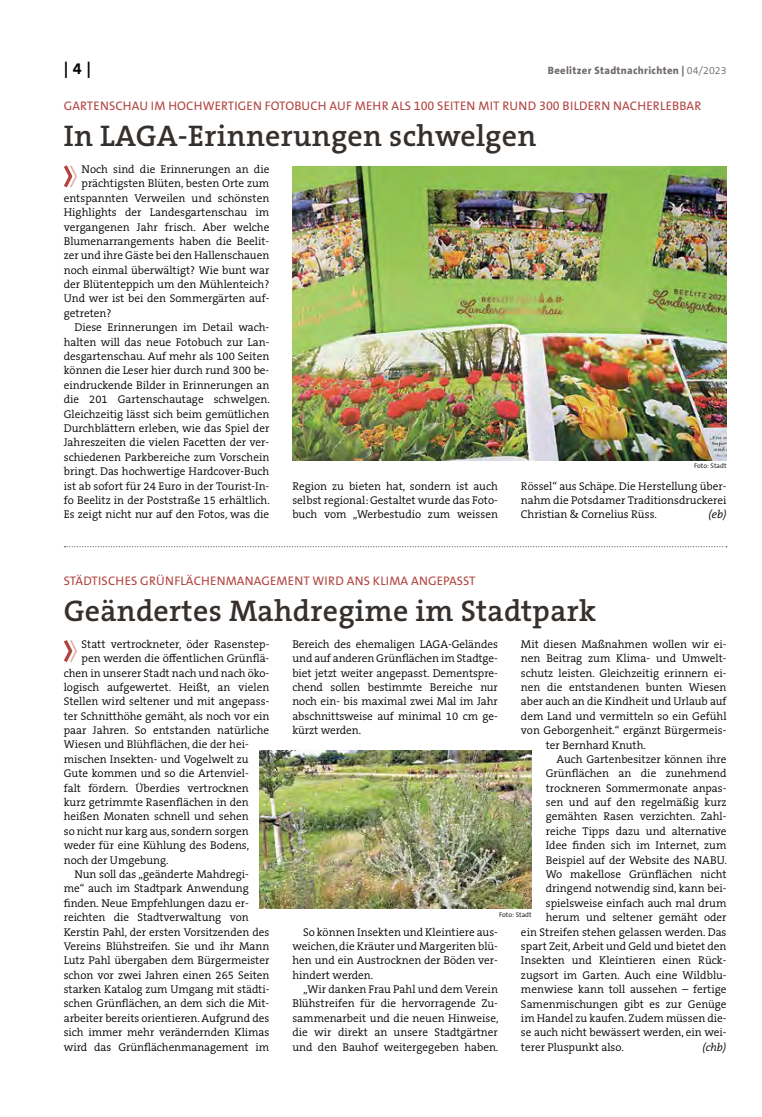
<style>
.page{position:relative;width:762px;height:1117px;background:#fff}
.page>*{position:absolute;margin:0;border:0;box-sizing:border-box;transform-origin:0 0}
.t1{font:600 30px "The Serif B W6";letter-spacing:.01em;color:#36302d}
.t2{font:700 16.25px "The Sans B W7";color:#000}
.t3{font:12.5px "The Sans B W5 Plain";letter-spacing:.015em;color:#b24440}
.t4{font:300 11.25px/14.4px "The Serif B W4";color:#000;text-align:justify}
.t5{font:italic 300 11.25px "The Serif B W4";color:#000}
.t6{font:800 10.62px "The Sans B W8";letter-spacing:.03em;color:#716c69}
.t7{font:300 6.88px "The Sans B W4";color:#000}
.s1{font-family:"The Sans B W4";font-weight:300}
</style>
<div class="page">
<svg style="left:64px;top:165px;width:13px;height:23px"></svg>
<img style="left:292px;top:166px;width:434px;height:294px">
<svg style="left:64px;top:640px;width:13px;height:22px"></svg>
<img style="left:259px;top:750px;width:272px;height:158px">
<svg style="left:64px;top:546px;width:663px;height:1px"></svg>
<h2 class="t2" style="left:64px;top:58px;width:29px">| 4 |</h2>
<p class="t6" style="left:548px;top:64px;width:180px">Beelitzer Stadtnachrichten | <span class="s1">04/2023</span></p>
<p class="t3" style="left:64px;top:98px;width:639px">GARTENSCHAU IM HOCHWERTIGEN FOTOBUCH AUF MEH R ALS 100 SEITEN MIT RUND 300 BILDERN NACH ERLEBBAR</p>
<h1 class="t1" style="left:64px;top:116px;width:474px">In LAGA-Erinnerungen schwelgen</h1>
<p class="t4" style="left:82px;top:162px;width:189px">Noch sind die Erinnerungen an die</p>
<p class="t4" style="left:82px;top:176px;width:189px">prächtigsten Blüten, besten Orte zum</p>
<p class="t4" style="left:64px;top:191px;width:207px">entspannten Verweilen und schönsten</p>
<p class="t4" style="left:64px;top:205px;width:207px">Highlights der Landesgartenschau im</p>
<p class="t4" style="left:64px;top:219px;width:207px">vergangenen Jahr frisch. Aber welche</p>
<p class="t4" style="left:64px;top:234px;width:207px">Blumenarrangements haben die Beelit-</p>
<p class="t4" style="left:64px;top:248px;width:207px">zer und ihre Gäste bei den Hallenschauen</p>
<p class="t4" style="left:64px;top:263px;width:207px">noch einmal überwältigt? Wie bunt war</p>
<p class="t4" style="left:64px;top:277px;width:207px">der Blütenteppich um den Mühlenteich?</p>
<p class="t4" style="left:64px;top:291px;width:207px">Und wer ist bei den Sommergärten auf-</p>
<p class="t4" style="left:64px;top:306px;width:49px">getreten?</p>
<p class="t4" style="left:74px;top:320px;width:196px">Diese Erinnerungen im Detail wach-</p>
<p class="t4" style="left:64px;top:334px;width:207px">halten will das neue Fotobuch zur Lan-</p>
<p class="t4" style="left:64px;top:349px;width:207px">desgartenschau. Auf mehr als 100 Seiten</p>
<p class="t4" style="left:64px;top:363px;width:207px">können die Leser hier durch rund 300 be-</p>
<p class="t4" style="left:64px;top:378px;width:207px">eindruckende Bilder in Erinnerungen an</p>
<p class="t4" style="left:64px;top:392px;width:207px">die 201 Gartenschautage schwelgen.</p>
<p class="t4" style="left:64px;top:406px;width:207px">Gleichzeitig lässt sich beim gemütlichen</p>
<p class="t4" style="left:64px;top:421px;width:207px">Durchblättern erleben, wie das Spiel der</p>
<p class="t4" style="left:64px;top:435px;width:207px">Jahreszeiten die vielen Facetten der ver-</p>
<p class="t4" style="left:64px;top:449px;width:207px">schiedenen Parkbereiche zum Vorschein</p>
<p class="t4" style="left:64px;top:464px;width:207px">bringt. Das hochwertige Hardcover-Buch</p>
<p class="t4" style="left:64px;top:478px;width:207px">ist ab sofort für 24 Euro in der Tourist-In-</p>
<p class="t4" style="left:64px;top:493px;width:207px">fo Beelitz in der Poststraße 15 erhältlich.</p>
<p class="t4" style="left:64px;top:507px;width:207px">Es zeigt nicht nur auf den Fotos, was die</p>
<p class="t7" style="left:694px;top:461px;width:34px">Foto: Stadt</p>
<p class="t4" style="left:292px;top:478px;width:207px">Region zu bieten hat, sondern ist auch selbst regional: Gestaltet wurde das Foto&shy;buch vom „Werbestudio zum weissen</p>
<p class="t4" style="left:521px;top:478px;width:207px">Rössel“ aus Schäpe. Die Herstellung über&shy;nahm die Potsdamer Traditionsdruckerei Christian &amp; Cornelius Rüss.</p>
<p class="t5" style="left:708px;top:507px;width:19px">(eb)</p>
<p class="t3" style="left:64px;top:572px;width:413px">STÄDTISCH ES GRÜNFLÄCH ENMANAGEMENT WIRD ANS KLIMA ANGEPASST</p>
<h1 class="t1" style="left:64px;top:591px;width:534px">Geändertes Mahdregime im Stadtpark</h1>
<p class="t4" style="left:82px;top:636px;width:189px">Statt vertrockneter, öder Rasenstep-</p>
<p class="t4" style="left:82px;top:651px;width:189px">pen werden die öffentlichen Grünflä-</p>
<p class="t4" style="left:64px;top:665px;width:207px">chen in unserer Stadt nach und nach öko-</p>
<p class="t4" style="left:64px;top:679px;width:207px">logisch aufgewertet. Heißt, an vielen</p>
<p class="t4" style="left:64px;top:694px;width:207px">Stellen wird seltener und mit angepass-</p>
<p class="t4" style="left:64px;top:708px;width:207px">ter Schnitthöhe gemäht, als noch vor ein</p>
<p class="t4" style="left:64px;top:723px;width:207px">paar Jahren. So entstanden natürliche</p>
<p class="t4" style="left:64px;top:737px;width:186px">Wiesen und Blühflächen, die der hei-</p>
<p class="t4" style="left:64px;top:751px;width:186px">mischen Insekten- und Vogelwelt zu</p>
<p class="t4" style="left:64px;top:766px;width:186px">Gute kommen und so die Artenviel-</p>
<p class="t4" style="left:64px;top:780px;width:186px">falt fördern. Überdies vertrocknen</p>
<p class="t4" style="left:64px;top:794px;width:186px">kurz getrimmte Rasenflächen in den</p>
<p class="t4" style="left:64px;top:809px;width:186px">heißen Monaten schnell und sehen</p>
<p class="t4" style="left:64px;top:823px;width:186px">so nicht nur karg aus, sondern sorgen</p>
<p class="t4" style="left:64px;top:838px;width:187px">weder für eine Kühlung des Bodens,</p>
<p class="t4" style="left:64px;top:852px;width:106px">noch der Umgebung.</p>
<p class="t4" style="left:74px;top:866px;width:176px">Nun soll das „geänderte Mahdregi-</p>
<p class="t4" style="left:64px;top:881px;width:186px">me“ auch im Stadtpark Anwendung</p>
<p class="t4" style="left:64px;top:895px;width:186px">finden. Neue Empfehlungen dazu er-</p>
<p class="t4" style="left:64px;top:909px;width:186px">reichten die Stadtverwaltung von</p>
<p class="t4" style="left:64px;top:924px;width:207px">Kerstin Pahl, der ersten Vorsitzenden des</p>
<p class="t4" style="left:64px;top:938px;width:207px">Vereins Blühstreifen. Sie und ihr Mann</p>
<p class="t4" style="left:64px;top:953px;width:207px">Lutz Pahl übergaben dem Bürgermeister</p>
<p class="t4" style="left:64px;top:967px;width:207px">schon vor zwei Jahren einen 265 Seiten</p>
<p class="t4" style="left:64px;top:981px;width:207px">starken Katalog zum Umgang mit städti-</p>
<p class="t4" style="left:64px;top:996px;width:207px">schen Grünflächen, an dem sich die Mit-</p>
<p class="t4" style="left:64px;top:1010px;width:207px">arbeiter bereits orientieren. Aufgrund des</p>
<p class="t4" style="left:64px;top:1024px;width:207px">sich immer mehr verändernden Klimas</p>
<p class="t4" style="left:64px;top:1039px;width:207px">wird das Grünflächenmanagement im</p>
<p class="t4" style="left:292px;top:636px;width:207px">Bereich des ehemaligen LAGA-Geländes und auf anderen Grünflächen im Stadtge&shy;biet jetzt weiter angepasst. Dementspre&shy;chend sollen bestimmte Bereiche nur noch ein- bis maximal zwei Mal im Jahr abschnittsweise auf minimal 10 cm ge&shy;kürzt werden.</p>
<p class="t4" style="left:521px;top:636px;width:207px">Mit diesen Maßnahmen wollen wir ei-</p>
<p class="t4" style="left:521px;top:651px;width:207px">nen Beitrag zum Klima- und Umwelt-</p>
<p class="t4" style="left:521px;top:665px;width:207px">schutz leisten. Gleichzeitig erinnern ei-</p>
<p class="t4" style="left:521px;top:680px;width:207px">nen die entstandenen bunten Wiesen</p>
<p class="t4" style="left:521px;top:694px;width:207px">aber auch an die Kindheit und Urlaub auf</p>
<p class="t4" style="left:521px;top:708px;width:207px">dem Land und vermitteln so ein Gefühl</p>
<p class="t4" style="left:521px;top:723px;width:207px">von Geborgenheit.“ ergänzt Bürgermeis-</p>
<p class="t4" style="left:546px;top:737px;width:102px">ter Bernhard Knuth.</p>
<p class="t4" style="left:556px;top:751px;width:172px">Auch Gartenbesitzer können ihre</p>
<p class="t4" style="left:546px;top:766px;width:182px">Grünflächen an die zunehmend</p>
<p class="t4" style="left:546px;top:780px;width:182px">trockneren Sommermonate anpas-</p>
<p class="t4" style="left:546px;top:795px;width:182px">sen und auf den regelmäßig kurz</p>
<p class="t4" style="left:546px;top:809px;width:182px">gemähten Rasen verzichten. Zahl-</p>
<p class="t4" style="left:546px;top:823px;width:182px">reiche Tipps dazu und alternative</p>
<p class="t4" style="left:546px;top:838px;width:182px">Idee finden sich im Internet, zum</p>
<p class="t4" style="left:546px;top:852px;width:183px">Beispiel auf der Website des NABU.</p>
<p class="t4" style="left:546px;top:866px;width:182px">Wo makellose Grünflächen nicht</p>
<p class="t4" style="left:546px;top:881px;width:182px">dringend notwendig sind, kann bei-</p>
<p class="t4" style="left:546px;top:895px;width:182px">spielsweise einfach auch mal drum</p>
<p class="t4" style="left:546px;top:910px;width:182px">herum und seltener gemäht oder</p>
<p class="t4" style="left:521px;top:924px;width:207px">ein Streifen stehen gelassen werden. Das</p>
<p class="t4" style="left:521px;top:938px;width:207px">spart Zeit, Arbeit und Geld und bietet den</p>
<p class="t4" style="left:521px;top:953px;width:207px">Insekten und Kleintieren einen Rück-</p>
<p class="t4" style="left:521px;top:967px;width:207px">zugsort im Garten. Auch eine Wildblu-</p>
<p class="t4" style="left:521px;top:981px;width:207px">menwiese kann toll aussehen – fertige</p>
<p class="t4" style="left:521px;top:996px;width:207px">Samenmischungen gibt es zur Genüge</p>
<p class="t4" style="left:521px;top:1010px;width:207px">im Handel zu kaufen. Zudem müssen die-</p>
<p class="t4" style="left:521px;top:1025px;width:207px">se auch nicht bewässert werden, ein wei-</p>
<p class="t4" style="left:521px;top:1039px;width:104px">terer Pluspunkt also.</p>
<p class="t5" style="left:702px;top:1039px;width:25px">(chb)</p>
<p class="t7" style="left:499px;top:909px;width:34px">Foto: Stadt</p>
<p class="t4" style="left:292px;top:924px;width:207px;text-indent:11px">So können Insekten und Kleintiere aus&shy;weichen, die Kräuter und Margeriten blü&shy;hen und ein Austrocknen der Böden ver&shy;hindert werden.</p>
<p class="t4" style="left:292px;top:981px;width:208px;text-indent:11px">„Wir danken Frau Pahl und dem Verein Blühstreifen für die hervorragende Zu&shy;sammenarbeit und die neuen Hinweise, die wir direkt an unsere Stadtgärtner und den Bauhof weitergegeben haben.</p>
</div>
